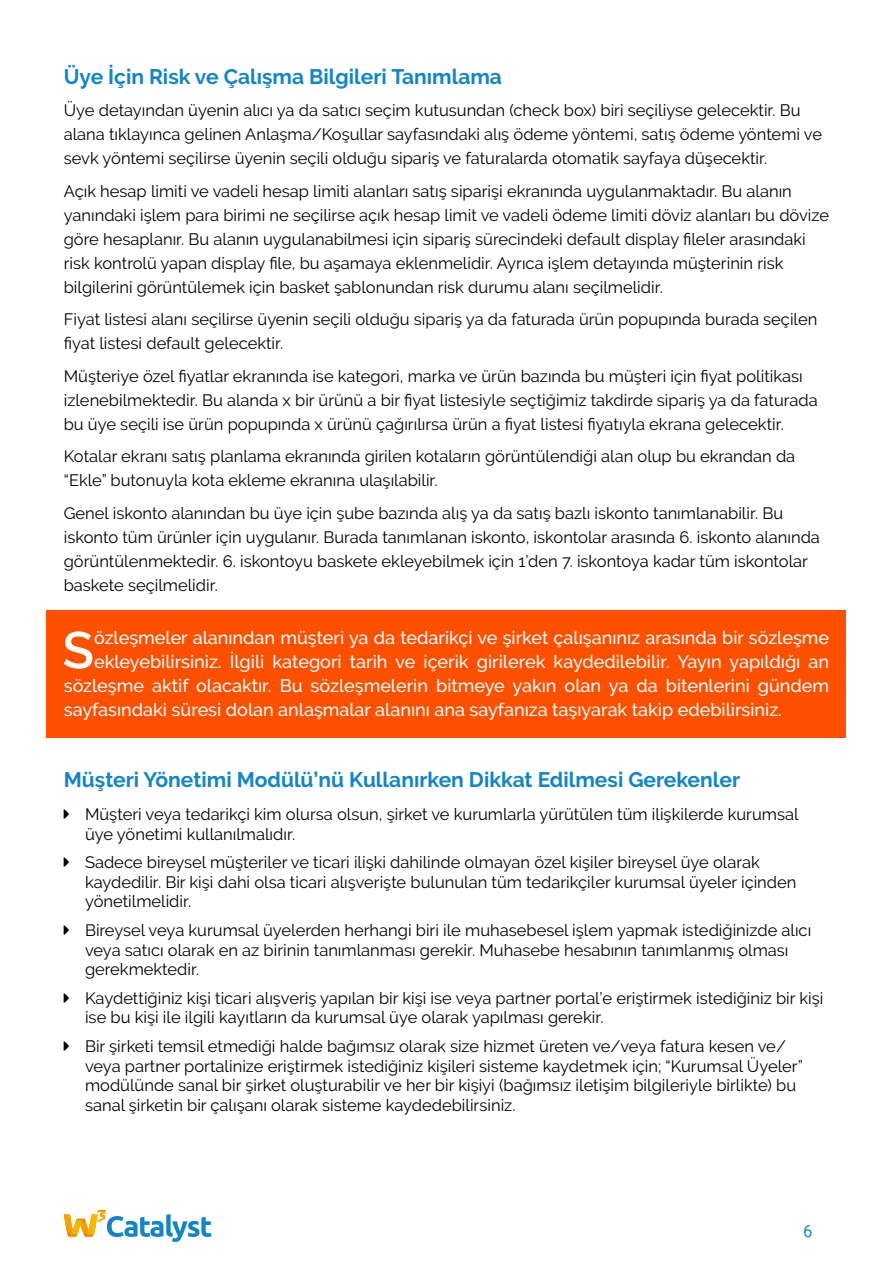
<style>
.page{position:relative;width:893px;height:1263px;background:#fff}
.page>*{position:absolute;margin:0;border:0;box-sizing:border-box;transform-origin:0 0}
.t1{font:600 51.75px "Raleway";color:#fff}
.t2{font:700 21px "Raleway";color:#1185c7}
.t3{font:500 18px "Raleway";color:#fff}
.t4{font:16.5px/24px "Raleway";color:#000}
.t5{font:16.5px "Roboto";color:#1185c7}
</style>
<div class="page">
<svg style="left:64px;top:1209px;width:147px;height:33px"></svg>
<div style="left:47px;top:610px;width:799px;height:128px;background:#ff5000"></div>
<p class="t2" style="left:64px;top:64px;width:440px">Üye İçin Risk ve Çalışma Bilgileri Tanımlama</p>
<p class="t4" style="left:64px;top:98px;width:760px">Üye detayından üyenin alıcı ya da satıcı seçim kutusundan (check box) biri seçiliyse gelecektir. Bu alana tıklayınca gelinen Anlaşma/Koşullar sayfasındaki alış ödeme yöntemi, satış ödeme yöntemi ve sevk yöntemi seçilirse üyenin seçili olduğu sipariş ve faturalarda otomatik sayfaya düşecektir.</p>
<p class="t4" style="left:64px;top:179px;width:767px">Açık hesap limiti ve vadeli hesap limiti alanları satış siparişi ekranında uygulanmaktadır. Bu alanın yanındaki işlem para birimi ne seçilirse açık hesap limit ve vadeli ödeme limiti döviz alanları bu dövize göre hesaplanır. Bu alanın uygulanabilmesi için sipariş sürecindeki default display fileler arasındaki risk kontrolü yapan display file, bu aşamaya eklenmelidir. Ayrıca işlem detayında müşterinin risk bilgilerini görüntülemek için basket şablonundan risk durumu alanı seçilmelidir.</p>
<p class="t4" style="left:64px;top:307px;width:755px">Fiyat listesi alanı seçilirse üyenin seçili olduğu sipariş ya da faturada ürün popupında burada seçilen fiyat listesi default gelecektir.</p>
<p class="t4" style="left:64px;top:364px;width:755px">Müşteriye özel fiyatlar ekranında ise kategori, marka ve ürün bazında bu müşteri için fiyat politikası izlenebilmektedir. Bu alanda x bir ürünü a bir fiyat listesiyle seçtiğimiz takdirde sipariş ya da faturada bu üye seçili ise ürün popupında x ürünü çağırılırsa ürün a fiyat listesi fiyatıyla ekrana gelecektir.</p>
<p class="t4" style="left:64px;top:444px;width:733px">Kotalar ekranı satış planlama ekranında girilen kotaların görüntülendiği alan olup bu ekrandan da “Ekle” butonuyla kota ekleme ekranına ulaşılabilir.</p>
<p class="t4" style="left:64px;top:501px;width:758px">Genel iskonto alanından bu üye için şube bazında alış ya da satış bazlı iskonto tanımlanabilir. Bu iskonto tüm ürünler için uygulanır. Burada tanımlanan iskonto, iskontolar arasında 6. iskonto alanında görüntülenmektedir. 6. iskontoyu baskete ekleyebilmek için 1’den 7. iskontoya kadar tüm iskontolar baskete seçilmelidir.</p>
<h1 class="t1" style="left:62px;top:620px;width:33px">S</h1>
<p class="t3" style="left:94px;top:628px;width:737px">özleşmeler alanından müşteri ya da tedarikçi ve şirket çalışanınız arasında bir sözleşme</p>
<p class="t3" style="left:94px;top:652px;width:737px">ekleyebilirsiniz. İlgili kategori tarih ve içerik girilerek kaydedilebilir. Yayın yapıldığı an</p>
<p class="t3" style="left:64px;top:676px;width:767px">sözleşme aktif olacaktır. Bu sözleşmelerin bitmeye yakın olan ya da bitenlerini gündem</p>
<p class="t3" style="left:64px;top:700px;width:720px">sayfasındaki süresi dolan anlaşmalar alanını ana sayfanıza taşıyarak takip edebilirsiniz.</p>
<p class="t2" style="left:64px;top:768px;width:678px">Müşteri Yönetimi Modülü’nü Kullanırken Dikkat Edilmesi Gerekenler</p>
<p class="t4" style="left:85px;top:804px;width:715px;line-height:19.8px">Müşteri veya tedarikçi kim olursa olsun, şirket ve kurumlarla yürütülen tüm ilişkilerde kurumsal üye yönetimi kullanılmalıdır.</p>
<p class="t4" style="left:85px;top:852px;width:713px;line-height:19.8px">Sadece bireysel müşteriler ve ticari ilişki dahilinde olmayan özel kişiler bireysel üye olarak kaydedilir. Bir kişi dahi olsa ticari alışverişte bulunulan tüm tedarikçiler kurumsal üyeler içinden yönetilmelidir.</p>
<p class="t4" style="left:85px;top:920px;width:728px;line-height:19.8px">Bireysel veya kurumsal üyelerden herhangi biri ile muhasebesel işlem yapmak istediğinizde alıcı veya satıcı olarak en az birinin tanımlanması gerekir. Muhasebe hesabının tanımlanmış olması gerekmektedir.</p>
<p class="t4" style="left:85px;top:988px;width:740px;line-height:19.8px">Kaydettiğiniz kişi ticari alışveriş yapılan bir kişi ise veya partner portal’e eriştirmek istediğiniz bir kişi ise bu kişi ile ilgili kayıtların da kurumsal üye olarak yapılması gerekir.</p>
<p class="t4" style="left:85px;top:1036px;width:719px;line-height:19.8px">Bir şirketi temsil etmediği halde bağımsız olarak size hizmet üreten ve/veya fatura kesen ve/ veya partner portalinize eriştirmek istediğiniz kişileri sisteme kaydetmek için; “Kurumsal Üyeler” modülünde sanal bir şirket oluşturabilir ve her bir kişiyi (bağımsız iletişim bilgileriyle birlikte) bu sanal şirketin bir çalışanı olarak sisteme kaydedebilirsiniz.</p>
<p class="t5" style="left:803px;top:1220px;width:11px">6</p>
</div>
